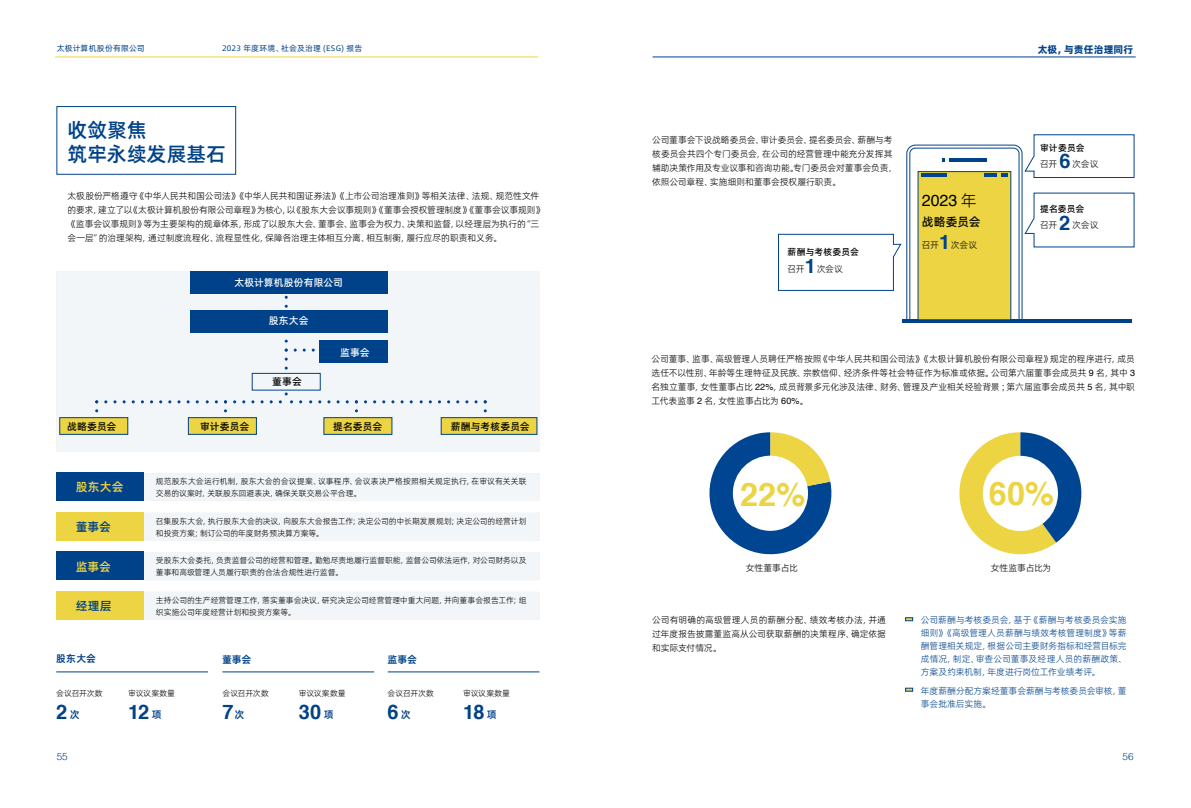
<style>
.page{position:relative;width:1191px;height:808px;background:#fff}
.page>*{position:absolute;margin:0;border:0;box-sizing:border-box;transform-origin:0 0}
.t1{font:700 32.4px "Helvetica";color:#ecd443}
.t2{font:700 20px "Helvetica";color:#004289}
.t3{font:700 20px/24px "Alibaba Pu Hui Ti 3 75 Semi";letter-spacing:.01em;color:#004289}
.t4{font:16px "Helvetica";color:#000}
.t5{font:700 12px "Alibaba Pu Hui Ti 3 75 Semi";color:#ecd443}
.t6{font:700 12px "Alibaba Pu Hui Ti 3 75 Semi";color:#004289}
.t7{font:12px "Alibaba Pu Hui Ti 3 65 Medium";color:#000}
.t8{font:10px "Alibaba Pu Hui Ti 3 65 Medium";letter-spacing:.01em;color:#000}
.t9{font:10px "Alibaba Pu Hui Ti 3 65 Medium";letter-spacing:.005em;color:#fff}
.t10{font:10px "Alibaba Pu Hui Ti 3 105 Heavy";letter-spacing:.005em;color:#004289}
.t11{font:10px "Alibaba Pu Hui Ti 3 85 Bold";color:#004289}
.t12{font:300 10px "Helvetica";color:#004289}
.t13{font:9px/14px "Alibaba Pu Hui Ti 3 45 Light";letter-spacing:-.015em;color:#000}
.t14{font:9px/13px "Alibaba Pu Hui Ti 3 45 Light";letter-spacing:-.01em;color:#004289;text-align:justify}
.t15{font:9px "Alibaba Pu Hui Ti 3 65 Medium";letter-spacing:.015em;color:#000}
.t16{font:8px/12px "Alibaba Pu Hui Ti 3 45 Light";letter-spacing:-.005em;color:#000}
.t17{font:8px "Alibaba Pu Hui Ti 3 55 Regular";letter-spacing:.025em;color:#004289}
.s1{font-family:"Alibaba Pu Hui Ti 3 85 Bold";font-weight:400;font-size:10px}
.s2{font-family:"Alibaba Pu Hui Ti 3 45 Light"}
.s3{font-family:"Helvetica"}
</style>
<div class="page">
<hr style="left:55px;top:57px;width:483px;height:1px;background:#ecd443">
<hr style="left:652px;top:57px;width:483px;height:1px;background:#004289">
<div style="left:56px;top:272px;width:483px;height:180px;background:#f3f6f9"></div>
<div style="left:59px;top:417px;width:69px;height:18px;background:#ecd443;border:1px solid #004289"></div>
<div style="left:188px;top:417px;width:69px;height:18px;background:#ecd443;border:1px solid #004289"></div>
<div style="left:323px;top:417px;width:69px;height:18px;background:#ecd443;border:1px solid #004289"></div>
<div style="left:441px;top:417px;width:96px;height:18px;background:#ecd443;border:1px solid #004289"></div>
<div style="left:190px;top:310px;width:197px;height:23px;background:#004289"></div>
<div style="left:319px;top:341px;width:68px;height:22px;background:#004289"></div>
<div style="left:190px;top:271px;width:197px;height:23px;background:#004289"></div>
<div style="left:144px;top:473px;width:395px;height:28px;background:#f3f6f9"></div>
<div style="left:56px;top:472px;width:88px;height:29px;background:#004289"></div>
<div style="left:57px;top:106px;width:179px;height:68px;border:1px solid #004289"></div>
<div style="left:144px;top:513px;width:395px;height:27px;background:#f3f6f9"></div>
<div style="left:56px;top:512px;width:88px;height:28px;background:#ecd443"></div>
<div style="left:144px;top:552px;width:395px;height:28px;background:#f3f6f9"></div>
<div style="left:56px;top:551px;width:88px;height:29px;background:#004289"></div>
<div style="left:144px;top:592px;width:395px;height:27px;background:#f3f6f9"></div>
<div style="left:56px;top:591px;width:88px;height:28px;background:#ecd443"></div>
<svg style="left:285px;top:340px;width:30px;height:30px"></svg>
<div style="left:252px;top:373px;width:69px;height:17px;border:1px solid #004289"></div>
<svg style="left:95px;top:400px;width:104px;height:12px"></svg>
<svg style="left:206px;top:392px;width:96px;height:20px"></svg>
<svg style="left:309px;top:400px;width:104px;height:12px"></svg>
<svg style="left:420px;top:400px;width:67px;height:12px"></svg>
<svg style="left:285px;top:296px;width:3px;height:12px"></svg>
<svg style="left:709px;top:432px;width:123px;height:123px"></svg>
<div style="left:733px;top:456px;width:75px;height:75px;background:#fff;border-radius:50%"></div>
<svg style="left:959px;top:432px;width:122px;height:123px"></svg>
<div style="left:982px;top:456px;width:76px;height:75px;background:#fff;border-radius:50%"></div>
<svg style="left:905px;top:617px;width:8px;height:4px"></svg>
<svg style="left:905px;top:688px;width:8px;height:3px"></svg>
<hr style="left:902px;top:320px;width:230px;height:3px;background:#004289">
<svg style="left:778px;top:134px;width:356px;height:186px"></svg>
<hr style="left:56px;top:672px;width:152px;height:1px;background:#004289">
<hr style="left:222px;top:672px;width:152px;height:1px;background:#004289">
<hr style="left:388px;top:672px;width:151px;height:1px;background:#004289">
<p class="t17" style="left:57px;top:42px;width:90px">太极计算机股份有限公司</p>
<p class="t17" style="left:222px;top:42px;width:142px">2023 年度环境、社会及治理 (ESG) 报告</p>
<h2 class="t3" style="left:68px;top:117px;width:160px">收敛聚焦<br>筑牢永续发展基石</h2>
<p class="t13" style="left:67px;top:188px;width:478px">太极股份严格遵守《中华人民共和国公司法》《中华人民共和国证券法》《上市公司治理准则》等相关法律、法规、规范性文件的要求，建立了以《太极计算机股份有限公司章程》为核心，以《股东大会议事规则》《董事会授权管理制度》《董事会议事规则》《监事会议事规则》等为主要架构的规章体系，形成了以股东大会、董事会、监事会为权力、决策和监督，以经理层为执行的“三会一层”的治理架构，通过制度流程化、流程显性化，保障各治理主体相互分离、相互制衡，履行应尽的职责和义务。</p>
<p class="t9" style="left:234px;top:275px;width:110px">太极计算机股份有限公司</p>
<p class="t9" style="left:269px;top:313px;width:42px">股东大会</p>
<p class="t9" style="left:340px;top:345px;width:31px">监事会</p>
<p class="t8" style="left:272px;top:373px;width:31px">董事会</p>
<p class="t8" style="left:67px;top:418px;width:51px">战略委员会</p>
<p class="t8" style="left:200px;top:418px;width:51px">审计委员会</p>
<p class="t8" style="left:333px;top:418px;width:50px">提名委员会</p>
<p class="t8" style="left:451px;top:418px;width:80px">薪酬与考核委员会</p>
<h3 class="t5" style="left:76px;top:478px;width:49px">股东大会</h3>
<p class="t16" style="left:156px;top:475px;width:372px">规范股东大会运行机制，股东大会的会议提案、议事程序、会议表决严格按照相关规定执行，在审议有关关联交易的议案时，关联股东回避表决，确保关联交易公平合理。</p>
<h3 class="t6" style="left:76px;top:517px;width:37px">董事会</h3>
<p class="t16" style="left:156px;top:514px;width:372px">召集股东大会，执行股东大会的决议，向股东大会报告工作；决定公司的中长期发展规划；决定公司的经营计划和投资方案；制订公司的年度财务预决算方案等。</p>
<h3 class="t5" style="left:76px;top:557px;width:37px">监事会</h3>
<p class="t16" style="left:156px;top:554px;width:372px">受股东大会委托，负责监督公司的经营和管理。勤勉尽责地履行监督职能，监督公司依法运作，对公司财务以及董事和高级管理人员履行职责的合法合规性进行监督。</p>
<h3 class="t6" style="left:76px;top:596px;width:37px">经理层</h3>
<p class="t16" style="left:156px;top:593px;width:372px">主持公司的生产经营管理工作，落实董事会决议，研究决定公司经营管理中重大问题，并向董事会报告工作；组织实施公司年度经营计划和投资方案等。</p>
<p class="t11" style="left:56px;top:651px;width:41px">股东大会</p>
<p class="t16" style="left:56px;top:686px;width:48px">会议召开次数</p>
<h2 class="t2" style="left:56px;top:696px;width:25px">2<span class="s1">次</span></h2>
<p class="t16" style="left:128px;top:686px;width:48px">审议议案数量</p>
<h2 class="t2" style="left:128px;top:696px;width:35px">12 <span class="s1">项</span></h2>
<p class="t11" style="left:222px;top:652px;width:31px">董事会</p>
<p class="t16" style="left:222px;top:686px;width:48px">会议召开次数</p>
<h2 class="t2" style="left:222px;top:696px;width:23px">7<span class="s1">次</span></h2>
<p class="t16" style="left:299px;top:686px;width:48px">审议议案数量</p>
<h2 class="t2" style="left:299px;top:696px;width:36px">30 <span class="s1">项</span></h2>
<p class="t11" style="left:387px;top:652px;width:31px">监事会</p>
<p class="t16" style="left:387px;top:686px;width:48px">会议召开次数</p>
<h2 class="t2" style="left:387px;top:696px;width:25px">6<span class="s1">次</span></h2>
<p class="t16" style="left:463px;top:686px;width:48px">审议议案数量</p>
<h2 class="t2" style="left:463px;top:696px;width:35px">18 <span class="s1">项</span></h2>
<p class="t13" style="left:652px;top:133px;width:246px">公司董事会下设战略委员会、审计委员会、提名委员会、薪酬与考核委员会共四个专门委员会，在公司的经营管理中能充分发挥其辅助决策作用及专业议事和咨询功能。专门委员会对董事会负责，依照公司章程、实施细则和董事会授权履行职责。</p>
<p class="t15" style="left:787px;top:245px;width:73px">薪酬与考核委员会</p>
<p class="t13" style="left:787px;top:261px;width:19px">召开</p>
<h2 class="t2" style="left:805px;top:250px;width:13px">1</h2>
<p class="t13" style="left:816px;top:261px;width:28px">次会议</p>
<h3 class="t4" style="left:922px;top:188px;width:57px">2023 <span class="s2">年</span></h3>
<h3 class="t7" style="left:922px;top:213px;width:60px">战略委员会</h3>
<p class="t13" style="left:922px;top:237px;width:19px">召开</p>
<h2 class="t2" style="left:939px;top:225px;width:13px">1</h2>
<p class="t13" style="left:951px;top:237px;width:28px">次会议</p>
<p class="t10" style="left:1037px;top:41px;width:97px">太极，与责任治理同行</p>
<p class="t15" style="left:1040px;top:141px;width:46px">审计委员会</p>
<p class="t13" style="left:1040px;top:156px;width:19px">召开</p>
<h2 class="t2" style="left:1059px;top:145px;width:13px">6</h2>
<p class="t13" style="left:1072px;top:156px;width:28px">次会议</p>
<p class="t15" style="left:1040px;top:202px;width:46px">提名委员会</p>
<p class="t13" style="left:1040px;top:218px;width:19px">召开</p>
<h2 class="t2" style="left:1059px;top:206px;width:13px">2</h2>
<p class="t13" style="left:1072px;top:218px;width:28px">次会议</p>
<p class="t13" style="left:651px;top:351px;width:485px;text-align:justify">公司董事、监事、高级管理人员聘任严格按照《中华人民共和国公司法》《太极计算机股份有限公司章程》规定的程序进行，成员选任不以性别、年龄等生理特征及民族、宗教信仰、经济条件等社会特征作为标准或依据。公司第六届董事会成员共 <span class="s3">9</span> 名，其中 <span class="s3">3</span>名独立董事，女性董事占比 <span class="s3">22%</span>，成员背景多元化涉及法律、财务、管理及产业相关经验背景 <span class="s3">;</span> 第六届监事会成员共 <span class="s3">5</span> 名，其中职工代表监事 <span class="s3">2</span> 名，女性监事占比为 <span class="s3">60%</span>。</p>
<h1 class="t1" style="left:740px;top:469px;width:66px">22%</h1>
<h1 class="t1" style="left:988px;top:468px;width:67px">60%</h1>
<p class="t13" style="left:746px;top:561px;width:53px">女性董事占比</p>
<p class="t13" style="left:990px;top:561px;width:62px">女性监事占比为</p>
<p class="t13" style="left:652px;top:612px;width:235px;text-align:justify">公司有明确的高级管理人员的薪酬分配、绩效考核办法，并通过年度报告披露董监高从公司获取薪酬的决策程序、确定依据和实际支付情况。</p>
<p class="t14" style="left:921px;top:613px;width:207px">公司薪酬与考核委员会，基于《薪酬与考核委员会实施细则》《高级管理人员薪酬与绩效考核管理制度》等薪酬管理相关规定，根据公司主要财务指标和经营目标完成情况，制定、审查公司董事及经理人员的薪酬政策、方案及约束机制，年度进行岗位工作业绩考评。</p>
<p class="t14" style="left:921px;top:683px;width:207px">年度薪酬分配方案经董事会薪酬与考核委员会审核，董事会批准后实施。</p>
<p class="t12" style="left:57px;top:747px;width:13px">55</p>
<p class="t12" style="left:1122px;top:747px;width:13px">56</p>
</div>
